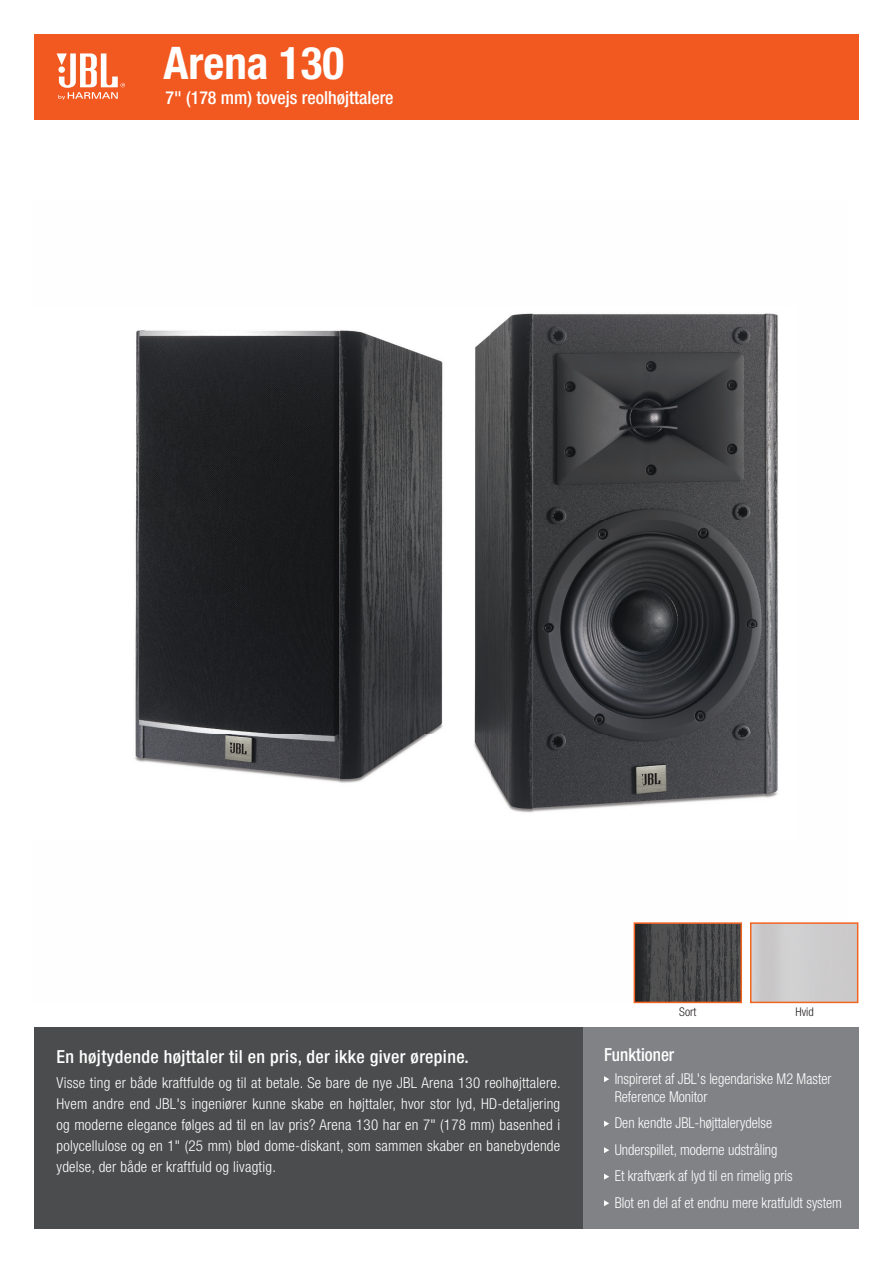
<style>
.page{position:relative;width:893px;height:1263px;background:#fff}
.page>*{position:absolute;margin:0;border:0;box-sizing:border-box;transform-origin:0 0}
.t1{font:700 condensed 45px "Helvetica Neue LT Pro";color:#fff}
.t2{font:500 condensed 18px "Helvetica Neue LT Pro";letter-spacing:.02em;color:#fff}
.t3{font:500 condensed 18px "Helvetica Neue LT Pro";color:#fff}
.t4{font:500 condensed 18px "Helvetica Neue LT Pro";color:#fff;scale:.95 1}
.t5{font:300 condensed 15px/21px "Helvetica Neue LT Pro";color:#fff;text-align:justify}
.t6{font:300 condensed 15px/26.5px "Helvetica Neue LT Pro";color:#fff;scale:.95 1}
.t7{font:300 condensed 12px "Helvetica Neue LT Pro";color:#231f20}
</style>
<div class="page">
<img style="left:135px;top:313px;width:643px;height:689px">
<div style="left:583px;top:1027px;width:276px;height:202px;background:#808285"></div>
<svg style="left:604px;top:1076px;width:5px;height:6px"></svg>
<svg style="left:604px;top:1121px;width:5px;height:6px"></svg>
<svg style="left:604px;top:1147px;width:5px;height:6px"></svg>
<svg style="left:604px;top:1174px;width:5px;height:6px"></svg>
<svg style="left:604px;top:1200px;width:5px;height:6px"></svg>
<div style="left:34px;top:34px;width:825px;height:85px;background:#f15921"></div>
<svg style="left:57px;top:53px;width:68px;height:47px"></svg>
<div style="left:34px;top:1027px;width:549px;height:202px;background:#4b4c4d"></div>
<div style="left:753px;top:925px;width:102px;height:75px;background:#cccbcd"></div>
<div style="left:750px;top:922px;width:108px;height:81px;border:2px solid #f36421"></div>
<img style="left:637px;top:925px;width:102px;height:75px">
<div style="left:634px;top:922px;width:108px;height:81px;border:2px solid #f36421"></div>
<h1 class="t1" style="left:163px;top:36px;width:182px">Arena 130</h1>
<p class="t3" style="left:165px;top:87px;width:230px">7" (178 mm) tovejs reolhøjttalere</p>
<p class="t2" style="left:57px;top:1045px;width:414px">En højtydende højttaler til en pris, der ikke giver ørepine.</p>
<p class="t5" style="left:57px;top:1072px;width:506px">Visse ting er både kraftfulde og til at betale. Se bare de nye JBL Arena 130 reolhøjttalere.<br>Hvem andre end JBL's ingeniører kunne skabe en højttaler, hvor stor lyd, HD-detaljering og moderne elegance følges ad til en lav pris? Arena 130 har en 7" (178 mm) basenhed i polycellulose og en 1" (25 mm) blød dome-diskant, som sammen skaber en banebydende ydelse, der både er kraftfuld og livagtig.</p>
<p class="t7" style="left:679px;top:1005px;width:19px">Sort</p>
<p class="t7" style="left:796px;top:1005px;width:20px">Hvid</p>
<p class="t4" style="left:604px;top:1044px;width:75px">Funktioner</p>
<p class="t6" style="left:615px;top:1069px;width:230px;line-height:18px">Inspireret af JBL's legendariske M2 Master<br>Reference Monitor</p>
<p class="t6" style="left:615px;top:1109px;width:241px">Den kendte JBL-højttalerydelse<br>Underspillet, moderne udstråling<br>Et kraftværk af lyd til en rimelig pris<br>Blot en del af et endnu mere kratfuldt system</p>
</div>
